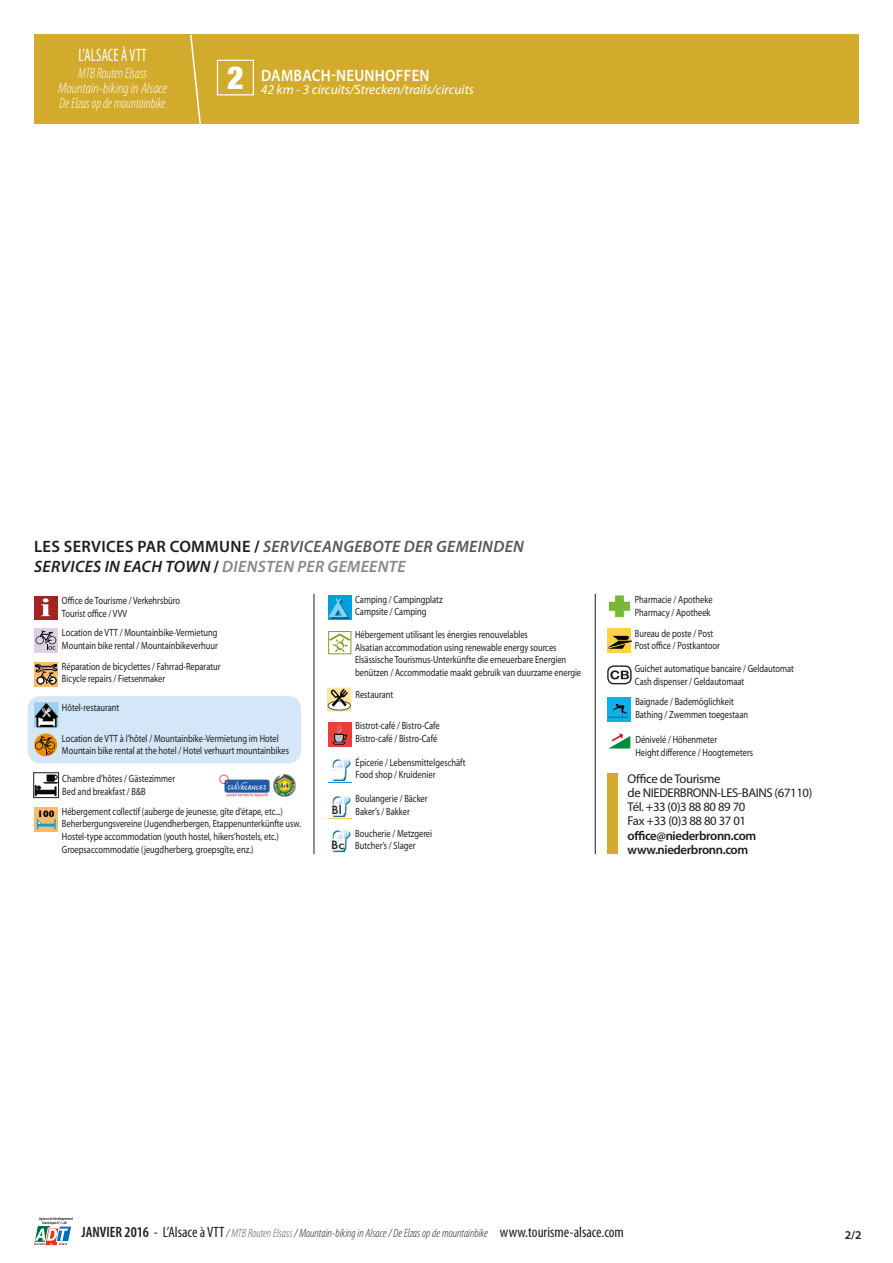
<style>
.page{position:relative;width:893px;height:1263px;background:#fff}
.page>*{position:absolute;margin:0;border:0;box-sizing:border-box;transform-origin:0 0}
.t1{font:900 condensed 31.8px "Helvetica Neue LT Std";color:#fff}
.t2{font:condensed 18px "Myriad Pro";letter-spacing:.02em;color:#fff;scale:.8 1}
.t3{font:italic 600 16.5px/19.8px "Myriad Pro";letter-spacing:.02em;color:#575756}
.Titre_circuit_2{font:600 16.5px "Myriad Pro";letter-spacing:.02em;color:#fff;scale:.9 1}
.t4{font:italic 300 condensed 15px/15px "Myriad Pro";color:#fff;text-align:center;scale:.9 1}
.t5{font:italic 13.5px "Myriad Pro";color:#fff}
.t6{font:12.75px/14.2px "Myriad Pro";letter-spacing:-.03em;color:#1d1d1b}
.t7{font:600 12.75px "Myriad Pro";letter-spacing:-.03em;color:#1d1d1b}
.t8{font:italic 300 condensed 12px "Myriad Pro";color:#1d1d1b}
.t9{font:600 12px "Myriad Pro";color:#1d1d1b}
.t10{font:500 11.1px "Futura";color:#1d1d1b;scale:1.09 1}
.t11{font:10.5px/12.6px "Myriad Pro";color:#1d1d1b;scale:.8 1}
.t12{font:700 9.6px "Gill Sans";color:#000}
.s1{font-style:normal;color:#1d1d1b}
.s2{font-weight:700;font-style:normal;color:#1d1d1b}
.s3{color:#1d1d1b}
.s4{color:#878787}
.s5{font-weight:600;font-style:normal;font-size:15px}
.s6{font-weight:400;font-style:normal;font-size:15px}
.s7{color:#575756}
</style>
<div class="page">
<svg style="left:34px;top:1217px;width:39px;height:29px"></svg>
<div style="left:34px;top:34px;width:825px;height:89px;background:#d2ab2c"></div>
<svg style="left:189px;top:34px;width:18px;height:90px"></svg>
<svg style="left:216px;top:59px;width:38px;height:37px"></svg>
<div style="left:607px;top:773px;width:10px;height:81px;background:#d2ab2c"></div>
<hr style="left:314px;top:594px;width:1px;height:260px;background:#1d1d1b">
<hr style="left:595px;top:594px;width:1px;height:260px;background:#1d1d1b">
<div style="left:328px;top:595px;width:23px;height:25px;background:#009fdd"></div>
<svg style="left:329px;top:598px;width:21px;height:21px"></svg>
<div style="left:607px;top:629px;width:24px;height:24px;background:#ffd144"></div>
<svg style="left:607px;top:635px;width:24px;height:14px"></svg>
<div style="left:607px;top:697px;width:24px;height:24px;background:#0eb0e7"></div>
<svg style="left:609px;top:704px;width:19px;height:14px"></svg>
<div style="left:328px;top:722px;width:24px;height:25px;background:#e83f3a"></div>
<svg style="left:332px;top:723px;width:15px;height:22px"></svg>
<img style="left:328px;top:688px;width:24px;height:23px">
<img style="left:609px;top:595px;width:21px;height:22px">
<div style="left:607px;top:665px;width:25px;height:19px;border:1px solid #1d1d1b;border-radius:6px"></div>
<svg style="left:610px;top:670px;width:19px;height:9px"></svg>
<svg style="left:328px;top:631px;width:23px;height:23px"></svg>
<div style="left:34px;top:663px;width:24px;height:24px;background:linear-gradient(to right,#fabb6b,#fabb6b)"></div>
<svg style="left:35px;top:663px;width:22px;height:21px"></svg>
<div style="left:34px;top:628px;width:24px;height:25px;background:#ddd1e6"></div>
<svg style="left:36px;top:630px;width:20px;height:20px"></svg>
<div style="left:34px;top:807px;width:24px;height:25px;background:#fabb6b"></div>
<svg style="left:37px;top:819px;width:19px;height:10px"></svg>
<div style="left:28px;top:696px;width:273px;height:67px;background:#d4e7f8;border-radius:13px"></div>
<img style="left:34px;top:703px;width:24px;height:24px">
<svg style="left:34px;top:733px;width:23px;height:23px"></svg>
<svg style="left:35px;top:736px;width:20px;height:19px"></svg>
<div style="left:34px;top:596px;width:24px;height:23px;background:#a42422"></div>
<svg style="left:41px;top:598px;width:9px;height:18px"></svg>
<img style="left:330px;top:759px;width:21px;height:23px">
<div style="left:328px;top:794px;width:24px;height:25px;background:#ffd144"></div>
<img style="left:328px;top:794px;width:24px;height:24px">
<svg style="left:333px;top:852px;width:12px;height:1px"></svg>
<img style="left:328px;top:828px;width:23px;height:24px">
<svg style="left:609px;top:733px;width:21px;height:15px"></svg>
<img style="left:219px;top:774px;width:51px;height:23px">
<img style="left:273px;top:774px;width:24px;height:24px;border-radius:12px">
<img style="left:35px;top:774px;width:22px;height:22px">
<div style="left:33px;top:772px;width:26px;height:26px;border:1px solid #1d1d1b"></div>
<h2 class="t2" style="left:79px;top:45px;width:87px">L’ALSACE À VTT</h2>
<h3 class="t4" style="left:58px;top:66px;width:122px">MTB Routen Elsass<br>Mountain-biking in Alsace<br>De Elzas op de mountainbike</h3>
<p class="Titre_circuit_2" style="left:261px;top:66px;width:189px">DAMBACH-NEUNHOFFEN</p>
<p class="t1" style="left:227px;top:58px;width:18px">2</p>
<p class="t5" style="left:261px;top:83px;width:215px">42 km - 3 circuits/Strecken/trails/circuits</p>
<p class="t3" style="left:34px;top:537px;width:491px"><span class="s1">LES SERVICES PAR COMMUNE</span> <span class="s2">/</span> SERVICEANGEBOTE DER GEMEINDEN<br><span class="s3">SERVICES IN EACH TOWN</span> <span class="s2">/</span> <span class="s4">DIENSTEN PER GEMEENTE</span></p>
<p class="t11" style="left:62px;top:595px;width:149px">Office de Tourisme / Verkehrsbüro<br>Tourist office / VVV</p>
<p class="t11" style="left:62px;top:626px;width:196px">Location de VTT / Mountainbike-Vermietung<br>Mountain bike rental / Mountainbikeverhuur</p>
<p class="t11" style="left:62px;top:660px;width:200px">Réparation de bicyclettes / Fahrrad-Reparatur<br>Bicycle repairs / Fietsenmaker</p>
<p class="t11" style="left:62px;top:701px;width:73px">Hôtel-restaurant</p>
<p class="t11" style="left:62px;top:732px;width:285px">Location de VTT à l’hôtel / Mountainbike-Vermietung im Hotel<br>Mountain bike rental at the hotel / Hotel verhuurt mountainbikes</p>
<p class="t12" style="left:37px;top:808px;width:18px">100</p>
<p class="t11" style="left:62px;top:772px;width:143px">Chambre d’hôtes / Gästezimmer<br>Bed and breakfast / B&amp;B</p>
<p class="t11" style="left:62px;top:805px;width:300px">Hébergement collectif (auberge de jeunesse, gîte d’étape, etc...)<br>Beherbergungsvereine (Jugendherbergen, Etappenunterkünfte usw.<br>Hostel-type accommodation (youth hostel, hikers’hostels, etc.)<br>Groepsaccommodatie (jeugdherberg, groepsgîte, enz.)</p>
<p class="t11" style="left:355px;top:593px;width:111px">Camping / Campingplatz<br>Campsite / Camping</p>
<p class="t11" style="left:355px;top:629px;width:284px">Hébergement utilisant les énergies renouvelables<br>Alsatian accommodation using renewable energy sources Elsässische Tourismus-Unterkünfte die erneuerbare Energien benützen / Accommodatie maakt gebruik van duurzame energie</p>
<p class="t11" style="left:356px;top:688px;width:49px">Restaurant</p>
<p class="t11" style="left:356px;top:720px;width:107px">Bistrot-café / Bistro-Cafe<br>Bistro-café / Bistro-Café</p>
<p class="t11" style="left:356px;top:756px;width:139px">Épicerie / Lebensmittelgeschäft<br>Food shop / Kruidenier</p>
<p class="t10" style="left:332px;top:802px;width:11px">Bl</p>
<p class="t11" style="left:356px;top:793px;width:92px">Boulangerie / Bäcker<br>Baker’s / Bakker</p>
<p class="t10" style="left:331px;top:837px;width:13px">Bc</p>
<p class="t11" style="left:355px;top:827px;width:98px">Boucherie / Metzgerei<br>Butcher’s / Slager</p>
<p class="t11" style="left:635px;top:594px;width:99px">Pharmacie / Apotheke<br>Pharmacy / Apotheek</p>
<p class="t11" style="left:635px;top:627px;width:108px">Bureau de poste / Post<br>Post office / Postkantoor</p>
<p class="t11" style="left:635px;top:662px;width:200px">Guichet automatique bancaire / Geldautomat<br>Cash dispenser / Geldautomaat</p>
<p class="t11" style="left:635px;top:696px;width:142px">Baignade / Bademöglichkeit<br>Bathing / Zwemmen toegestaan</p>
<p class="t11" style="left:635px;top:734px;width:149px">Dénivelé / Höhenmeter<br>Height difference / Hoogtemeters</p>
<p class="t6" style="left:628px;top:771px;width:186px">Office de Tourisme<br>de NIEDERBRONN-LES-BAINS (67110)</p>
<p class="t6" style="left:628px;top:800px;width:119px">Tél. +33 (0)3 88 80 89 70</p>
<p class="t6" style="left:628px;top:814px;width:120px">Fax +33 (0)3 88 80 37 01</p>
<p class="t7" style="left:628px;top:828px;width:130px">office@niederbronn.com</p>
<p class="t7" style="left:628px;top:842px;width:122px">www.niederbronn.com</p>
<p class="t8" style="left:82px;top:1226px;width:544px"><span class="s5">JANVIER 2016</span> <span class="s6">- L’Alsace à VTT</span> / <span class="s7">MTB Routen Elsass</span> / Mountain-biking in Alsace / De Elzas op de mountainbike <span class="s6">www.tourisme-alsace.com</span></p>
<p class="t9" style="left:845px;top:1228px;width:18px">2/2</p>
</div>
